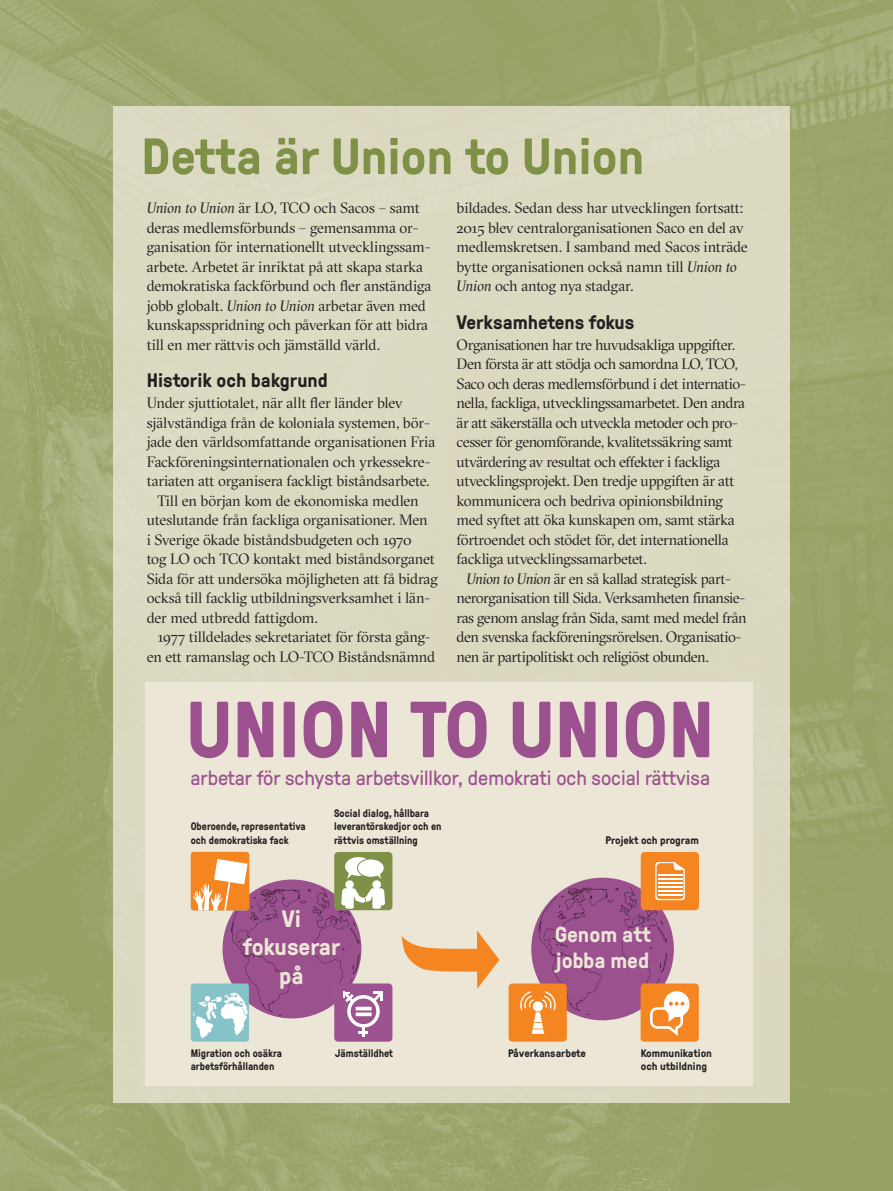
<style>
.page{position:relative;width:893px;height:1191px;background:#fff}
.page>*{position:absolute;margin:0;border:0;box-sizing:border-box;transform-origin:0 0}
.t1{font:700 79.35px "GT Pressura";color:#9c518f}
.t2{font:700 51px "GT Pressura";color:#7f9146}
.t3{font:700 23.7px/28.5px "GT Pressura";color:#ece6d6;text-align:center}
.t4{font:700 21.75px/26.1px "GT Pressura";color:#ece6d6}
.t5{font:20.55px "GT Pressura";color:#9c518f}
.t6{font:700 19.5px "GT Pressura";color:#231f20}
.t7{font:15px/19.5px "GT Sectra Fine";letter-spacing:-.02em;color:#231f20}
.t8{font:15px "GT Sectra Fine";color:#231f20}
.t9{font:700 10.95px/13px "GT Pressura";color:#231f20;scale:.94 1}
.t10{font:700 10.95px/13px "GT Pressura";color:#231f20}
.s1{font-style:italic}
</style>
<div class="page">
<img style="left:0;top:0;width:893px;height:1191px">
<div style="left:114px;top:106px;width:676px;height:996px;background:#dbd9c1"></div>
<div style="left:146px;top:682px;width:607px;height:403px;background:#ece6d6"></div>
<svg style="left:402px;top:930px;width:97px;height:58px"></svg>
<div style="left:191px;top:983px;width:58px;height:58px;background:#86c3c8;border-radius:3px"></div>
<div style="left:191px;top:852px;width:58px;height:58px;background:#f58520;border-radius:3px"></div>
<div style="left:334px;top:983px;width:58px;height:58px;background:#9c538f;border-radius:4px"></div>
<div style="left:334px;top:852px;width:58px;height:58px;background:#7f9146;border-radius:4px"></div>
<svg style="left:191px;top:857px;width:194px;height:181px"></svg>
<div style="left:641px;top:852px;width:58px;height:58px;background:#f58520;border-radius:4px"></div>
<div style="left:641px;top:983px;width:58px;height:58px;background:#f58520;border-radius:4px"></div>
<div style="left:509px;top:983px;width:58px;height:58px;background:#f58520;border-radius:4px"></div>
<svg style="left:520px;top:861px;width:170px;height:174px"></svg>
<h2 class="t2" style="left:141px;top:119px;width:504px">Detta är Union to Union</h2>
<p class="t7" style="left:147px;top:198px;width:286px"><span class="s1">Union to Union</span> är LO, TCO och Sacos – samt deras medlemsförbunds – gemensamma or&shy;ganisation för internationellt utvecklingssam&shy;arbete. Arbetet är inriktat på att skapa starka demokratiska fackförbund och fler anständiga jobb globalt. <span class="s1">Union to Union</span> arbetar även med kunskapsspridning och påverkan för att bidra till en mer rättvis och jämställd värld.</p>
<h3 class="t6" style="left:147px;top:366px;width:183px">Historik och bakgrund</h3>
<p class="t7" style="left:147px;top:393px;width:257px">Under sjuttiotalet, när allt fler länder blev</p>
<p class="t7" style="left:147px;top:412px;width:285px">självständiga från de koloniala systemen, bör-</p>
<p class="t7" style="left:147px;top:432px;width:290px">jade den världsomfattande organisationen Fria</p>
<p class="t7" style="left:147px;top:451px;width:285px">Fackföreningsinternationalen och yrkessekre-</p>
<p class="t8" style="left:147px;top:472px;width:284px">tariaten att organisera fackligt biståndsarbete.</p>
<p class="t7" style="left:157px;top:490px;width:263px">Till en början kom de ekonomiska medlen</p>
<p class="t7" style="left:147px;top:510px;width:282px">uteslutande från fackliga organisationer. Men</p>
<p class="t7" style="left:147px;top:529px;width:266px">i Sverige ökade biståndsbudgeten och 1970</p>
<p class="t7" style="left:147px;top:549px;width:290px">tog LO och TCO kontakt med biståndsorganet</p>
<p class="t7" style="left:147px;top:568px;width:293px">Sida för att undersöka möjligheten att få bidrag</p>
<p class="t7" style="left:147px;top:588px;width:285px">också till facklig utbildningsverksamhet i län-</p>
<p class="t7" style="left:147px;top:607px;width:172px">der med utbredd fattigdom.</p>
<p class="t7" style="left:157px;top:627px;width:275px">1977 tilldelades sekretariatet för första gång-</p>
<p class="t7" style="left:147px;top:646px;width:290px">en ett ramanslag och LO-TCO Biståndsnämnd</p>
<p class="t7" style="left:457px;top:198px;width:293px">bildades. Sedan dess har utvecklingen fortsatt:<br>2015 blev centralorganisationen Saco en del av medlemskretsen. I samband med Sacos inträde bytte organisationen också namn till <span class="s1">Union to Union</span> och antog nya stadgar.</p>
<h3 class="t6" style="left:457px;top:307px;width:179px">Verksamhetens fokus</h3>
<p class="t7" style="left:457px;top:334px;width:291px">Organisationen har tre huvudsakliga uppgifter.<br>Den första är att stödja och samordna LO, TCO, Saco och deras medlemsförbund i det internatio&shy;nella, fackliga, utvecklingssamarbetet. Den andra är att säkerställa och utveckla metoder och pro&shy;cesser för genomförande, kvalitetssäkring samt utvärdering av resultat och effekter i fackliga utvecklingsprojekt. Den tredje uppgiften är att kommunicera och bedriva opinionsbildning med syftet att öka kunskapen om, samt stärka förtroendet och stödet för, det internationella fackliga utvecklingssamarbetet.</p>
<p class="t7" style="left:457px;top:568px;width:292px;text-indent:10px"><span class="s1">Union to Union</span> är en så kallad strategisk part&shy;nerorganisation till Sida. Verksamheten finansie&shy;ras genom anslag från Sida, samt med medel från den svenska fackföreningsrörelsen. Organisatio&shy;nen är partipolitiskt och religiöst obunden.</p>
<h1 class="t1" style="left:186px;top:671px;width:530px">UNION TO UNION</h1>
<h3 class="t5" style="left:191px;top:763px;width:521px">arbetar för schysta arbetsvillkor, demokrati och social rättvisa</h3>
<p class="t9" style="left:191px;top:819px;width:124px">Oberoende, representativa och demokratiska fack</p>
<p class="t9" style="left:334px;top:806px;width:116px">Social dialog, hållbara leverantörskedjor och en rättvis omställning</p>
<h3 class="t3" style="left:243px;top:903px;width:99px">Vi fokuserar på</h3>
<p class="t9" style="left:191px;top:1046px;width:99px">Migration och osäkra arbetsförhållanden</p>
<p class="t9" style="left:335px;top:1046px;width:63px">Jämställdhet</p>
<p class="t10" style="left:606px;top:833px;width:95px">Projekt och program</p>
<h3 class="t4" style="left:555px;top:920px;width:98px">Genom att jobba med</h3>
<p class="t10" style="left:508px;top:1046px;width:79px">Påverkansarbete</p>
<p class="t10" style="left:641px;top:1046px;width:73px">Kommunikation och utbildning</p>
</div>
